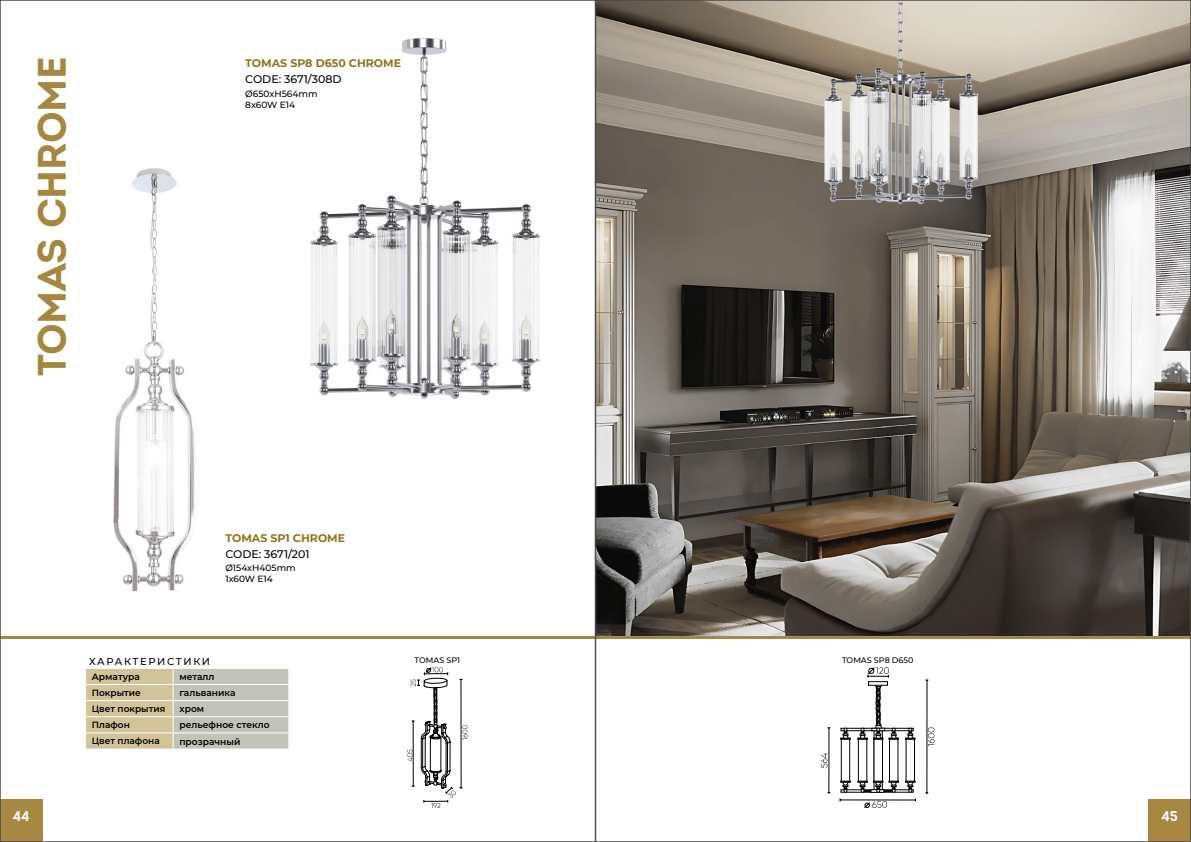
<style>
.page{position:relative;width:1191px;height:842px;background:#fff}
.page>*{position:absolute;margin:0;border:0;box-sizing:border-box;transform-origin:0 0}
.t1{font:39.7px "Intro Bold Alt";letter-spacing:-.01em;color:#a58740}
.t2{font:14px "Intro Bold Alt";color:#fff}
.t3{font:700 11px "Montserrat";color:#94721d}
.t4{font:500 11px "Montserrat";color:#000}
.t5{font:500 10px "Montserrat";letter-spacing:.165em;color:#000}
.t6{font:600 9.1px "Montserrat";color:#000}
.t7{font:500 9px/11px "Montserrat";color:#000}
.t8{font:600 9px "Montserrat";color:#000}
.t9{font:500 8px "Montserrat";color:#000}
</style>
<div class="page">
<div style="left:0;top:799px;width:43px;height:43px;background:#a68842"></div>
<div style="left:1148px;top:799px;width:43px;height:43px;background:#a68842"></div>
<hr style="left:0;top:636px;width:1191px;height:3px;background:#a68842">
<img style="left:597px;top:2px;width:592px;height:634px">
<svg style="left:85px;top:668px;width:204px;height:80px;background:#cfc8b2"></svg>
<img style="left:310px;top:38px;width:231px;height:362px">
<div style="left:840px;top:728px;width:73px;height:3px;background:#fff;border:1px solid #000"></div>
<svg style="left:821px;top:753px;width:6px;height:15px"></svg>
<hr style="left:828px;top:728px;width:1px;height:65px;background:#000">
<hr style="left:926px;top:680px;width:1px;height:113px;background:#000">
<hr style="left:840px;top:800px;width:75px;height:1px;background:#000">
<svg style="left:864px;top:801px;width:23px;height:7px"></svg>
<div style="left:889px;top:738px;width:9px;height:44px;background:#fff;border:1px solid #000"></div>
<svg style="left:904px;top:728px;width:11px;height:12px"></svg>
<svg style="left:905px;top:780px;width:11px;height:12px"></svg>
<div style="left:858px;top:738px;width:9px;height:44px;background:#fff;border:1px solid #000"></div>
<svg style="left:857px;top:780px;width:42px;height:12px"></svg>
<div style="left:841px;top:738px;width:9px;height:44px;background:#fff;border:1px solid #000"></div>
<svg style="left:840px;top:728px;width:10px;height:12px"></svg>
<svg style="left:840px;top:780px;width:11px;height:12px"></svg>
<svg style="left:857px;top:667px;width:41px;height:73px"></svg>
<svg style="left:927px;top:727px;width:7px;height:19px"></svg>
<svg style="left:407px;top:667px;width:60px;height:141px"></svg>
<img style="left:113px;top:168px;width:82px;height:424px">
<h1 class="t1" style="left:27px;top:376px;width:321px;rotate:-90deg">TOMAS CHROME</h1>
<p class="t3" style="left:245px;top:57px;width:157px">TOMAS SP8 D650 CHROME</p>
<p class="t4" style="left:245px;top:73px;width:98px">CODE: 3671/308D</p>
<p class="t7" style="left:245px;top:88px;width:74px">Ø650xH564mm<br>8x60W E14</p>
<p class="t3" style="left:225px;top:531px;width:121px">TOMAS SP1 CHROME</p>
<p class="t4" style="left:225px;top:547px;width:86px">CODE: 3671/201</p>
<p class="t7" style="left:225px;top:563px;width:72px">Ø154xH405mm<br>1x60W E14</p>
<p class="t5" style="left:89px;top:655px;width:122px">ХАРАКТЕРИСТИКИ</p>
<p class="t6" style="left:92px;top:671px;width:50px">Арматура</p>
<p class="t6" style="left:179px;top:671px;width:37px">металл</p>
<p class="t8" style="left:92px;top:687px;width:51px">Покрытие</p>
<p class="t6" style="left:179px;top:687px;width:58px">гальваника</p>
<p class="t8" style="left:92px;top:703px;width:75px">Цвет покрытия</p>
<p class="t6" style="left:180px;top:703px;width:26px">хром</p>
<p class="t8" style="left:92px;top:719px;width:40px">Плафон</p>
<p class="t6" style="left:179px;top:719px;width:92px">рельефное стекло</p>
<p class="t8" style="left:92px;top:736px;width:69px">Цвет плафона</p>
<p class="t6" style="left:179px;top:736px;width:63px">прозрачный</p>
<p class="t9" style="left:414px;top:656px;width:47px">TOMAS SP1</p>
<p class="t9" style="left:842px;top:656px;width:73px">TOMAS SP8 D650</p>
<h2 class="t2" style="left:13px;top:807px;width:18px">44</h2>
<h2 class="t2" style="left:1161px;top:807px;width:18px">45</h2>
</div>
